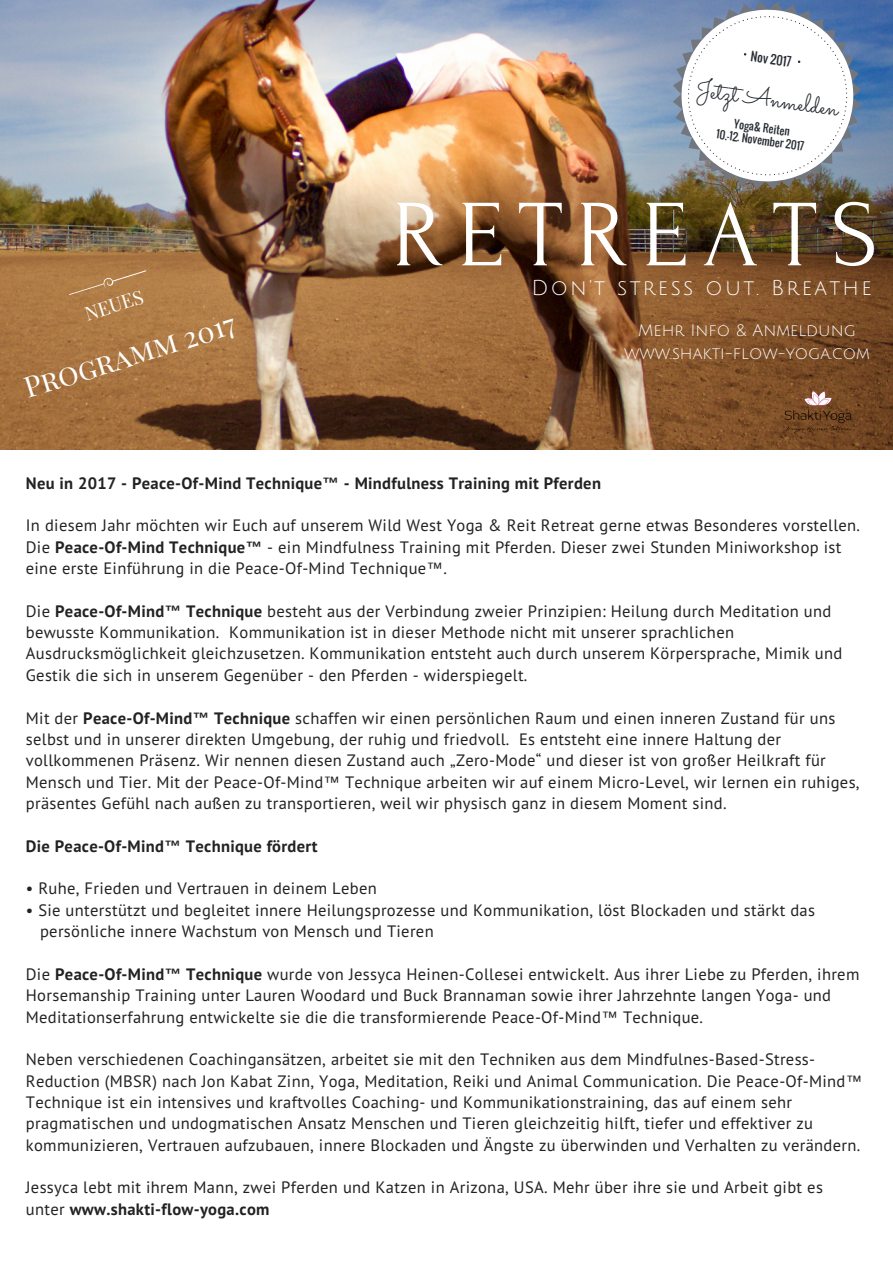
<style>
.page{position:relative;width:893px;height:1263px;background:#fff}
.page>*{position:absolute;margin:0;border:0;box-sizing:border-box;transform-origin:0 0}
.t1{font:94.8px "Forum";letter-spacing:.15em;color:#fff}
.t2{font:28.8px "Playfair Display SC";color:#fff}
.t3{font:25.65px "Sacramento";color:#272c33}
.t4{font:21px "Julius Sans One";letter-spacing:.11em;color:#fff}
.t5{font:19.2px "Playfair Display";color:#fff}
.t6{font:16.5px/21.3px "PT Sans";letter-spacing:.02em;color:#222}
.t7{font:700 16.5px "PT Sans";letter-spacing:.02em;color:#222}
.t8{font:16.35px/22.5px "Julius Sans One";color:#fff;text-align:center}
.t9{font:12px "Oswald";color:#272c33}
.t10{font:10.65px/12.5px "Oswald";color:#272c33;text-align:center}
.s1{font-family:"Liberation Sans"}
.s2{font-weight:700}
.s3{font-family:"Liberation Sans";font-weight:700}
</style>
<div class="page">
<img style="left:0;top:0;width:892px;height:450px">
<img style="left:778px;top:383px;width:79px;height:57px">
<svg style="left:670px;top:0;width:194px;height:192px"></svg>
<svg style="left:68px;top:266px;width:79px;height:33px;background:#b3814d"></svg>
<p class="t9" style="left:752px;top:47px;width:42px;rotate:8deg">Nov 2017</p>
<h3 class="t3" style="left:699px;top:72px;width:145px;rotate:8deg">Jetzt Anmelden</h3>
<p class="t5" style="left:81px;top:301px;width:62px;rotate:-17deg">NEUES</p>
<h2 class="t2" style="left:19px;top:368px;width:221px;rotate:-17deg">Programm 2017</h2>
<p class="t10" style="left:719px;top:115px;width:90px;rotate:8deg">Yoga&amp; Reiten<br>10.-12. November 2017</p>
<h1 class="t1" style="left:392px;top:184px;width:486px">RETREATS</h1>
<p class="t4" style="left:531px;top:276px;width:342px">Don't stress out. Breathe</p>
<p class="t8" style="left:624px;top:320px;width:247px">Mehr Info &amp; Anmeldung www.shakti-flow-yoga.com</p>
<p class="t7" style="left:26px;top:472px;width:576px">Neu in 2017 - Peace-Of-Mind Technique<span class="s1">™</span> - Mindfulness Training mit Pferden</p>
<p class="t6" style="left:26px;top:514px;width:835px">In diesem Jahr möchten wir Euch auf unserem Wild West Yoga &amp; Reit Retreat gerne etwas Besonderes vorstellen.<br>Die <span class="s2">Peace-Of-Mind Technique</span><span class="s3">™</span> - ein Mindfulness Training mit Pferden. Dieser zwei Stunden Miniworkshop ist eine erste Einführung in die Peace-Of-Mind Technique<span class="s1">™</span>.</p>
<p class="t6" style="left:26px;top:600px;width:818px">Die <span class="s2">Peace-Of-Mind</span><span class="s3">™</span> <span class="s2">Technique</span> besteht aus der Verbindung zweier Prinzipien: Heilung durch Meditation und bewusste Kommunikation. Kommunikation ist in dieser Methode nicht mit unserer sprachlichen Ausdrucksmöglichkeit gleichzusetzen. Kommunikation entsteht auch durch unserem Körpersprache, Mimik und Gestik die sich in unserem Gegenüber - den Pferden - widerspiegelt.</p>
<p class="t6" style="left:26px;top:707px;width:835px">Mit der <span class="s2">Peace-Of-Mind</span><span class="s3">™</span> <span class="s2">Technique</span> schaffen wir einen persönlichen Raum und einen inneren Zustand für uns selbst und in unserer direkten Umgebung, der ruhig und friedvoll. Es entsteht eine innere Haltung der vollkommenen Präsenz. Wir nennen diesen Zustand auch „Zero-Mode“ und dieser ist von großer Heilkraft für Mensch und Tier. Mit der Peace-Of-Mind<span class="s1">™</span> Technique arbeiten wir auf einem Micro-Level, wir lernen ein ruhiges, präsentes Gefühl nach außen zu transportieren, weil wir physisch ganz in diesem Moment sind.</p>
<p class="t7" style="left:26px;top:835px;width:293px">Die Peace-Of-Mind<span class="s1">™</span> Technique fördert</p>
<p class="t6" style="left:26px;top:878px;width:352px">• Ruhe, Frieden und Vertrauen in deinem Leben</p>
<p class="t6" style="left:40px;top:899px;width:776px;text-indent:-14px">• Sie unterstützt und begleitet innere Heilungsprozesse und Kommunikation, löst Blockaden und stärkt das persönliche innere Wachstum von Mensch und Tieren</p>
<p class="t6" style="left:26px;top:963px;width:835px">Die <span class="s2">Peace-Of-Mind</span><span class="s3">™</span> <span class="s2">Technique</span> wurde von Jessyca Heinen-Collesei entwickelt. Aus ihrer Liebe zu Pferden, ihrem<br>Horsemanship Training unter Lauren Woodard und Buck Brannaman sowie ihrer Jahrzehnte langen Yoga- und<br>Meditationserfahrung entwickelte sie die die transformierende Peace-Of-Mind<span class="s1">™</span> Technique.</p>
<p class="t6" style="left:26px;top:1048px;width:838px">Neben verschiedenen Coachingansätzen, arbeitet sie mit den Techniken aus dem Mindfulnes-Based-Stress-Reduction (MBSR) nach Jon Kabat Zinn, Yoga, Meditation, Reiki und Animal Communication. Die Peace-Of-Mind<span class="s1">™ </span>Technique ist ein intensives und kraftvolles Coaching- und Kommunikationstraining, das auf einem sehr pragmatischen und undogmatischen Ansatz Menschen und Tieren gleichzeitig hilft, tiefer und effektiver zu kommunizieren, Vertrauen aufzubauen, innere Blockaden und Ängste zu überwinden und Verhalten zu verändern.</p>
<p class="t6" style="left:26px;top:1177px;width:798px">Jessyca lebt mit ihrem Mann, zwei Pferden und Katzen in Arizona, USA. Mehr über ihre sie und Arbeit gibt es unter <span class="s2">www.shakti-flow-yoga.com</span></p>
</div>
